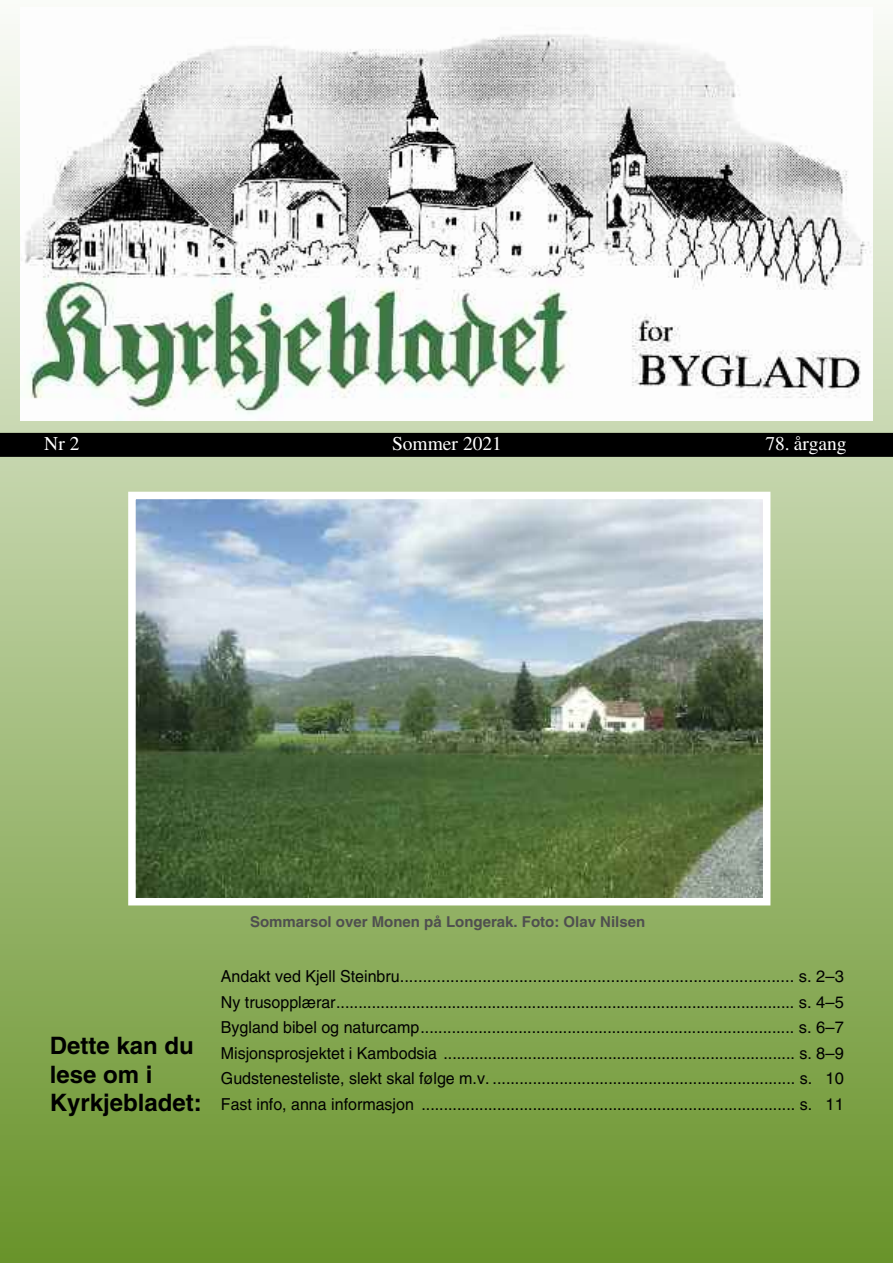
<style>
.page{position:relative;width:893px;height:1263px;background:#fff}
.page>*{position:absolute;margin:0;border:0;box-sizing:border-box;transform-origin:0 0}
.t1{font:700 24px/28.5px "Helvetica LT Std";color:#000}
.t2{font:19.5px "Times LT Std";color:#fff}
.t3{font:16.5px/25.5px "Helvetica LT Std";color:#000;text-align:justify}
.t4{font:700 15px "Helvetica LT Std";color:#4f4f4f}
</style>
<div class="page">
<div style="left:0;top:0;width:893px;height:1263px;background:linear-gradient(to bottom,#fcfdfa,#68932a)"></div>
<img style="left:20px;top:8px;width:852px;height:413px">
<div style="left:0;top:433px;width:893px;height:24px;background:#000"></div>
<img style="left:137px;top:501px;width:624px;height:395px">
<div style="left:128px;top:492px;width:642px;height:413px;border:8px solid #fff"></div>
<p class="t2" style="left:44px;top:436px;width:37px">Nr 2</p>
<p class="t2" style="left:392px;top:436px;width:111px">Sommer 2021</p>
<p class="t2" style="left:765px;top:436px;width:83px">78. årgang</p>
<h1 class="t1" style="left:50px;top:1034px;width:154px">Dette kan du lese om i<br>Kyrkjebladet:</h1>
<p class="t4" style="left:250px;top:916px;width:397px">Sommarsol over Monen på Longerak. Foto: Olav Nilsen</p>
<p class="t3" style="left:221px;top:965px;width:624px">Andakt ved Kjell Steinbru...................................................................................... s. 2–3<br>Ny trusopplærar....................................................................................................... s. 4–5<br>Bygland bibel og naturcamp.................................................................................... s. 6–7<br>Misjonsprosjektet i Kambodsia ............................................................................... s. 8–9<br>Gudstenesteliste, slekt skal følge m.v. .................................................................... s. 10<br>Fast info, anna informasjon .................................................................................... s. 11</p>
</div>
